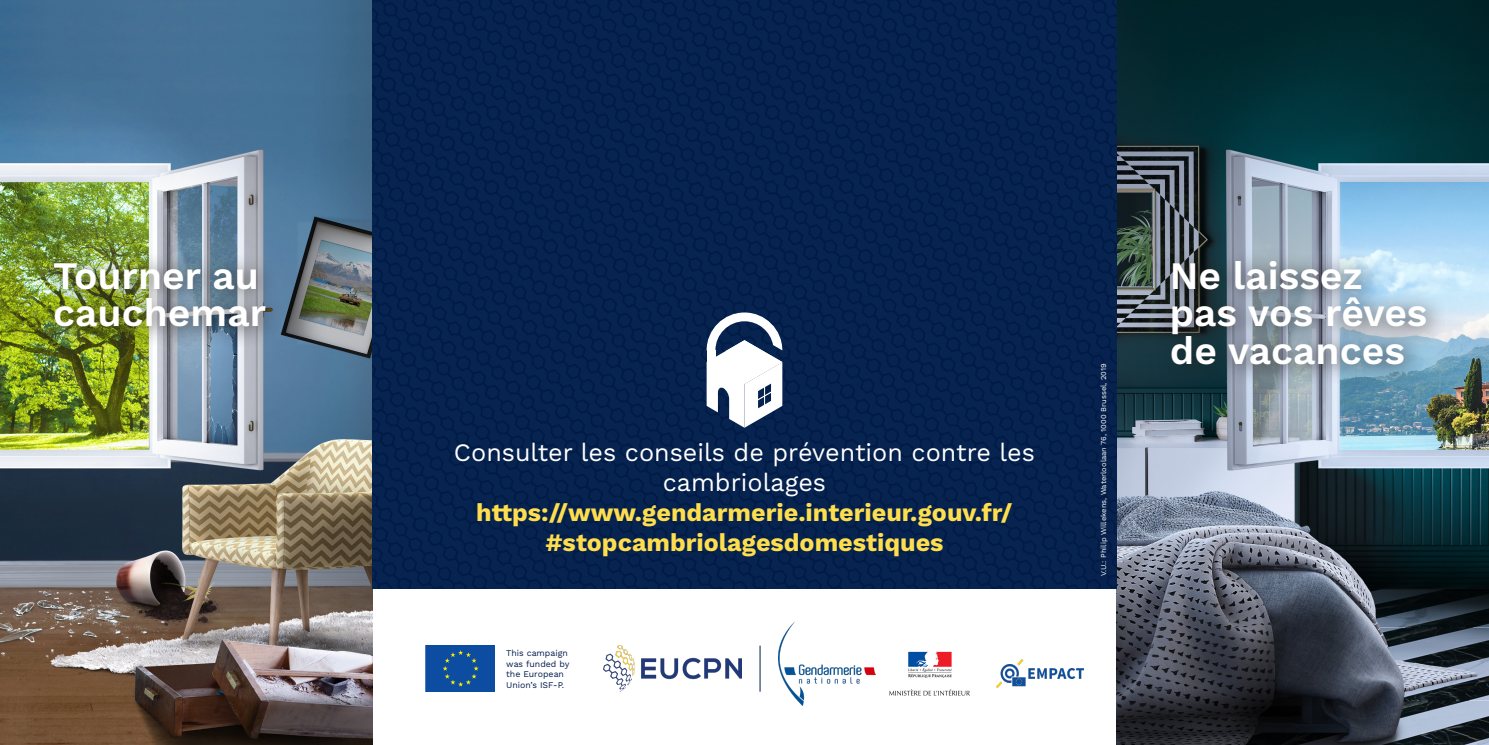
<style>
.page{position:relative;width:1489px;height:745px;background:#fff}
.page>*{position:absolute;margin:0;border:0;box-sizing:border-box;transform-origin:0 0}
.Titel_Groot{font:600 38.88px/37.5px "Work Sans";color:#fff}
.brood{font:25px/30px "Work Sans";color:#fff;text-align:center}
.brood-2{font:700 25px "Work Sans";color:#ffde4e}
.brood-3{font:8.75px/10.5px "Work Sans";color:#001b4a}
.Titel_Groot-2{font:7.5px "Work Sans";color:#fff}
.s1{font-weight:700;color:#ffde4e}
</style>
<div class="page">
<img style="left:1116px;top:0;width:372px;height:744px">
<img style="left:0;top:0;width:372px;height:744px">
<div style="left:372px;top:0;width:744px;height:587px;background:#072350"></div>
<div style="left:1155px;top:244px;width:292px;height:142px;background:#231f20;opacity:.8"></div>
<div style="left:38px;top:245px;width:248px;height:103px;background:#231f20;opacity:.8"></div>
<img style="left:425px;top:645px;width:70px;height:46px">
<img style="left:778px;top:621px;width:97px;height:84px">
<img style="left:889px;top:651px;width:81px;height:45px">
<hr style="left:759px;top:645px;width:1px;height:46px;background:#001b4a">
<img style="left:603px;top:645px;width:138px;height:46px">
<svg style="left:706px;top:312px;width:76px;height:115px"></svg>
<div style="left:1076px;top:343px;width:58px;height:255px;background:#231f20;opacity:.8"></div>
<img style="left:996px;top:659px;width:87px;height:27px">
<p class="Titel_Groot" style="left:53px;top:258px;width:214px">Tourner au cauchemar</p>
<p class="brood" style="left:454px;top:438px;width:582px">Consulter les conseils de prévention contre les cambriolages <span class="s1">https://www.gendarmerie.interieur.gouv.fr/</span></p>
<p class="brood-2" style="left:545px;top:528px;width:399px">#stopcambriolagesdomestiques</p>
<p class="brood-3" style="left:506px;top:647px;width:65px">This campaign was funded by the European<br>Union’s ISF-P.</p>
<p class="Titel_Groot-2" style="left:1099px;top:575px;width:213px;rotate:-90deg">V.U.: Philip Willekens, Waterloolaan 76, 1000 Brussel, 2019</p>
<p class="Titel_Groot" style="left:1169px;top:258px;width:259px">Ne laissez pas vos rêves de vacances</p>
</div>
